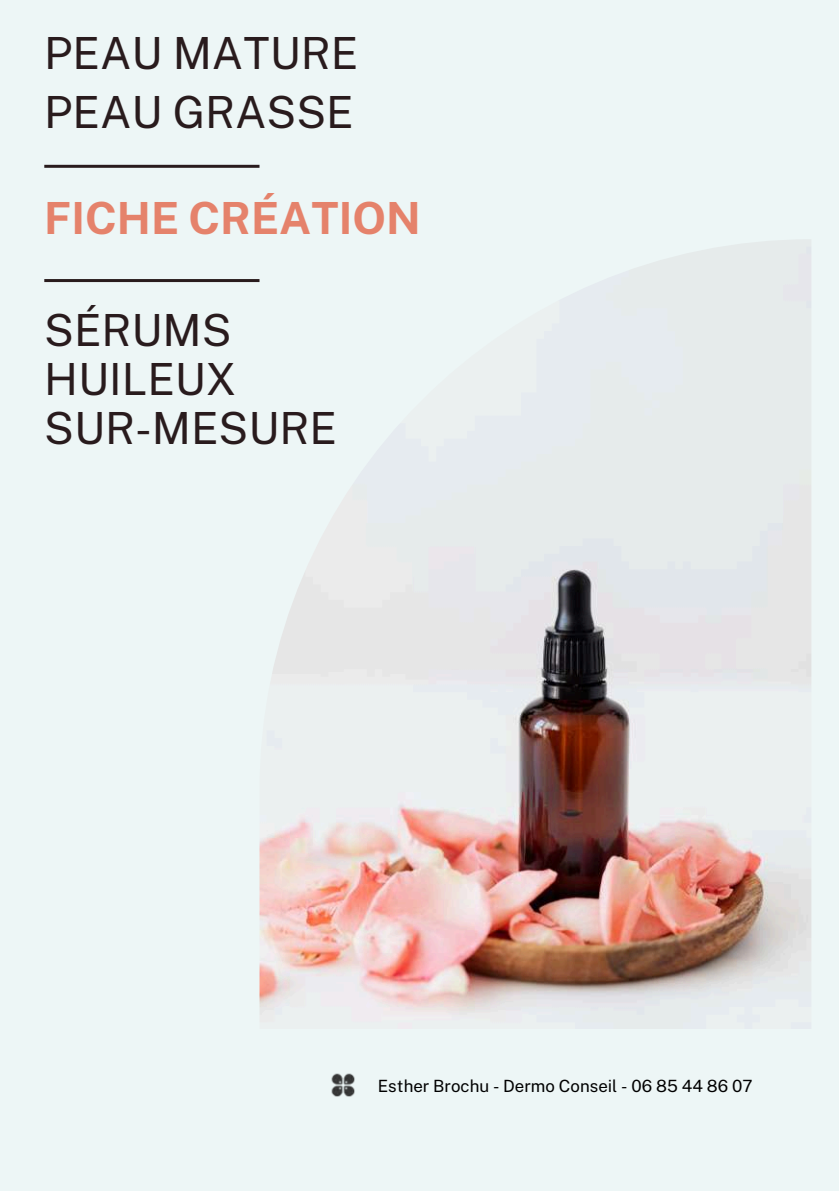
<style>
.page{position:relative;width:839px;height:1191px;background:#fff}
.page>*{position:absolute;margin:0;border:0;box-sizing:border-box;transform-origin:0 0}
.t1{font:44.2px/48.6px "Public Sans";color:#291b1d}
.t2{font:700 44.2px "Public Sans";color:#e5826b}
.t3{font:16.8px "Public Sans";color:#000}
</style>
<div class="page">
<div style="left:0;top:0;width:838px;height:1191px;background:#edf6f6"></div>
<img style="left:259px;top:240px;width:552px;height:789px">
<hr style="left:44px;top:165px;width:215px;height:3px;background:#291b1d">
<img style="left:331px;top:1073px;width:24px;height:24px">
<hr style="left:44px;top:279px;width:215px;height:3px;background:#291b1d">
<p class="t1" style="left:44px;top:24px;width:315px;line-height:59px">PEAU MATURE<br>PEAU GRASSE</p>
<p class="t2" style="left:44px;top:192px;width:378px">FICHE CRÉATION</p>
<p class="t1" style="left:44px;top:306px;width:294px">SÉRUMS<br>HUILEUX<br>SUR-MESURE</p>
<p class="t3" style="left:378px;top:1076px;width:376px">Esther Brochu - Dermo Conseil - 06 85 44 86 07</p>
</div>
